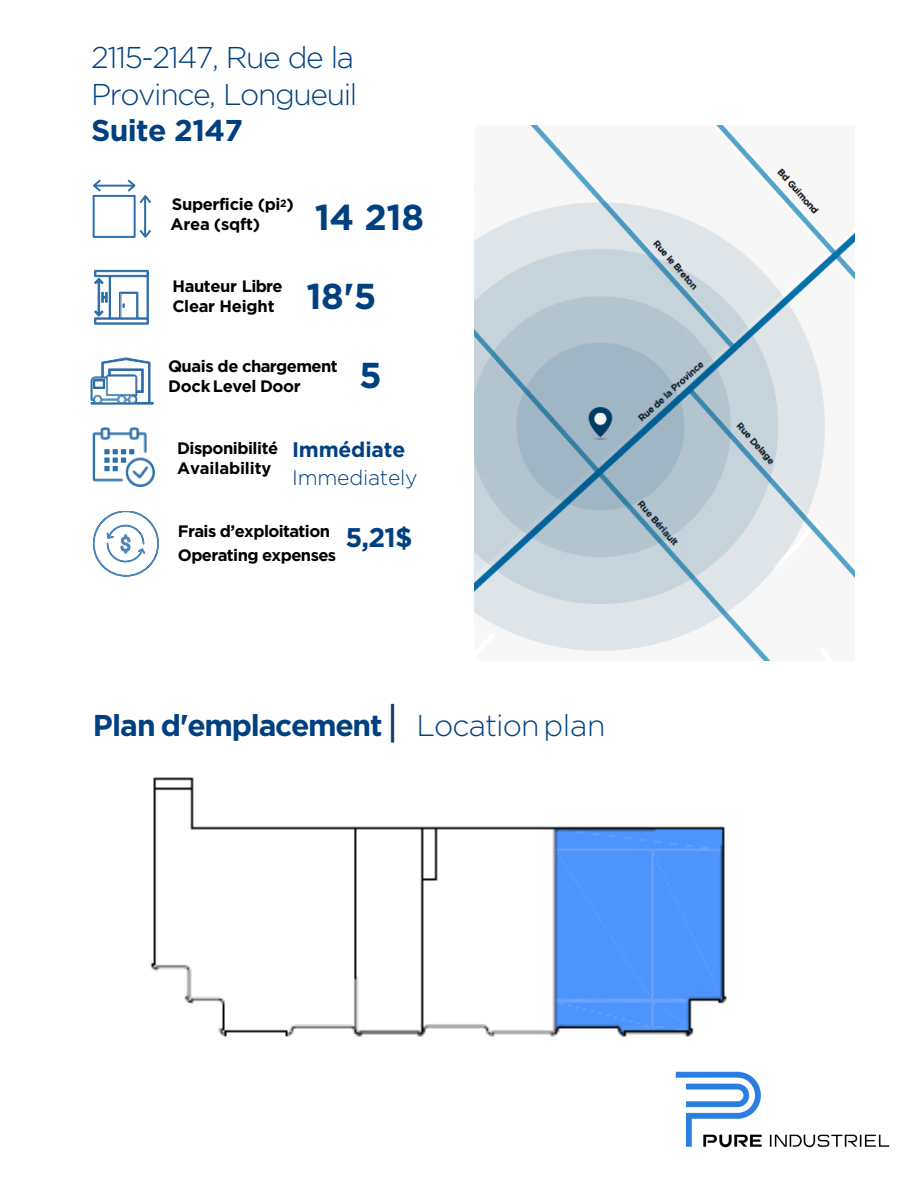
<style>
.page{position:relative;width:918px;height:1188px;background:#fff}
.page>*{position:absolute;margin:0;border:0;box-sizing:border-box;transform-origin:0 0}
.t1{font:700 36px "Gotham";letter-spacing:-.01em;color:#004080}
.t2{font:300 30px/36.6px "Gotham";letter-spacing:-.045em;color:#004080;text-align:justify}
.t3{font:700 30px "Gotham";letter-spacing:-.04em;color:#004080}
.t4{font:700 27px "Gotham";color:#004080}
.t5{font:300 21px "Gotham";letter-spacing:-.01em;color:#004080}
.t6{font:700 21px "Gotham";letter-spacing:-.01em;color:#004080}
.t7{font:700 16.5px/19.8px "Gotham";letter-spacing:-.025em;color:#000}
.s1{font-weight:700}
.s2{font-family:"Lucida Sans";font-weight:400;font-size:42px;color:#13395f}
.s3{font-weight:300}
</style>
<div class="page">
<div style="left:93px;top:195px;width:43px;height:43px;border:2px solid #2c6ca8"></div>
<hr style="left:144px;top:196px;width:2px;height:40px;background:#2c6ca8">
<svg style="left:139px;top:228px;width:12px;height:10px"></svg>
<hr style="left:94px;top:185px;width:39px;height:2px;background:#2c6ca8">
<svg style="left:93px;top:179px;width:10px;height:13px"></svg>
<svg style="left:125px;top:179px;width:26px;height:26px"></svg>
<svg style="left:94px;top:270px;width:55px;height:55px"></svg>
<svg style="left:91px;top:358px;width:63px;height:46px"></svg>
<img style="left:675px;top:1071px;width:215px;height:77px">
<svg style="left:93px;top:511px;width:65px;height:65px"></svg>
<img style="left:92px;top:428px;width:63px;height:59px">
<img style="left:149px;top:777px;width:578px;height:260px">
<img style="left:474px;top:126px;width:380px;height:535px">
<p class="t2" style="left:91px;top:39px;width:268px">2115-2147, Rue de la Province, Longueuil <span class="s1">Suite 2147</span></p>
<p class="t7" style="left:171px;top:194px;width:125px">Superficie (pi<sup>2</sup>)<br>Area (sqft)</p>
<h2 class="t1" style="left:315px;top:197px;width:111px">14 218</h2>
<p class="t7" style="left:172px;top:276px;width:112px">Hauteur Libre<br>Clear Height</p>
<p class="t1" style="left:306px;top:276px;width:71px">18'5</p>
<p class="t7" style="left:168px;top:356px;width:171px">Quais de chargement<br>Dock Level Door</p>
<p class="t1" style="left:359px;top:354px;width:24px">5</p>
<p class="t7" style="left:177px;top:438px;width:103px">Disponibilité<br>Availability</p>
<p class="t6" style="left:292px;top:438px;width:115px">Immédiate</p>
<p class="t5" style="left:292px;top:467px;width:127px">Immediately</p>
<p class="t7" style="left:178px;top:518px;width:160px;line-height:24.3px">Frais d’exploitation<br>Operating expenses</p>
<h3 class="t4" style="left:345px;top:522px;width:69px">5,21$</h3>
<p class="t3" style="left:93px;top:708px;width:514px">Plan d'emplacement <span class="s2">|</span> <span class="s3">Location plan</span></p>
</div>
